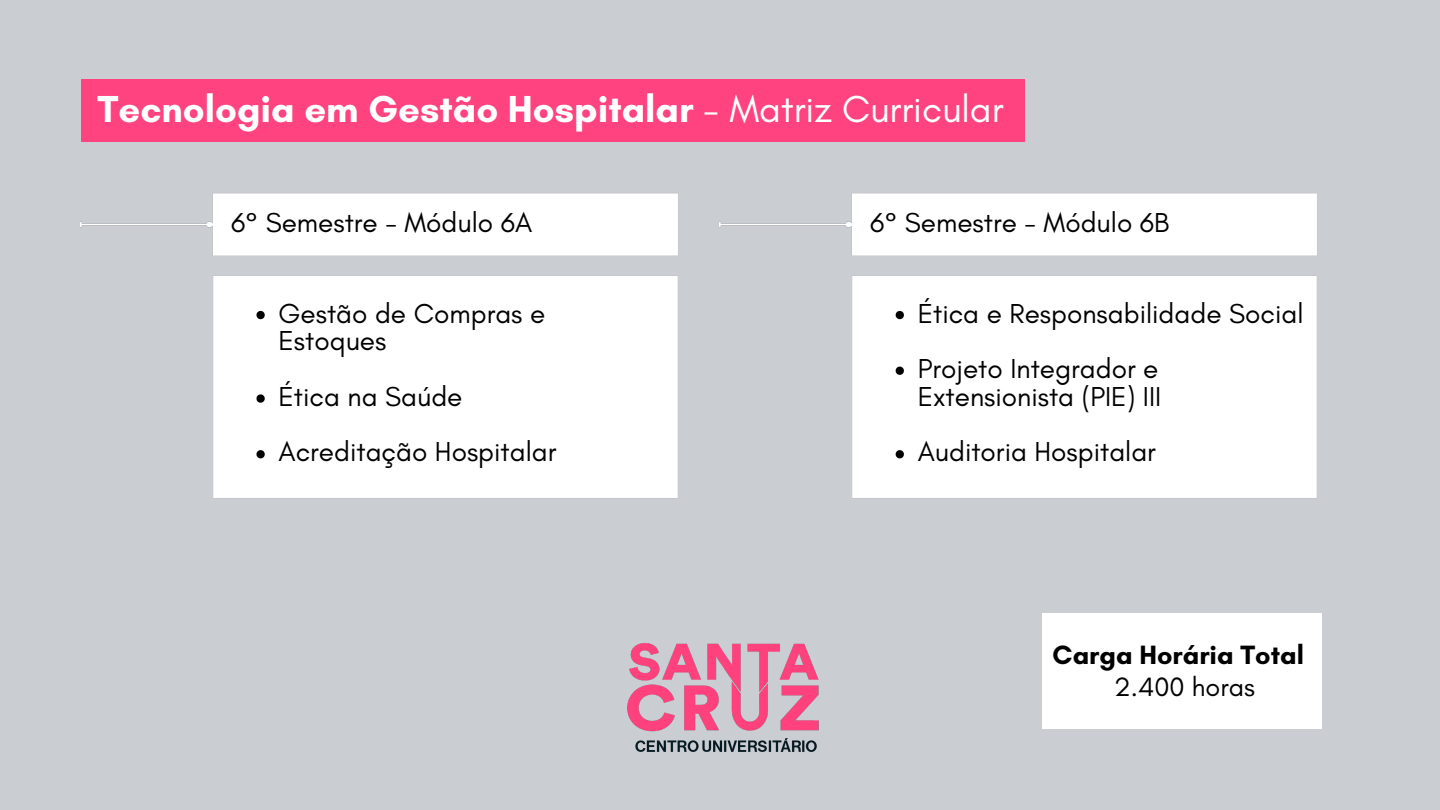
<style>
.page{position:relative;width:1440px;height:810px;background:#caced2}
.page>*{position:absolute;margin:0;border:0;box-sizing:border-box;transform-origin:0 0}
.t1{font:700 38.3px "Glacial Indifference";color:#fff}
.t2{font:27.9px/27.8px "Glacial Indifference";color:#000}
.t3{font:700 27px "Glacial Indifference";color:#000}
.t4{font:27px "Glacial Indifference";color:#000}
.s1{font-weight:400}
</style>
<div class="page">
<img style="left:80px;top:193px;width:598px;height:63px">
<div style="left:213px;top:276px;width:465px;height:222px;background:#fff"></div>
<img style="left:627px;top:643px;width:192px;height:109px">
<div style="left:81px;top:80px;width:943px;height:62px;background:#ff4380"></div>
<img style="left:719px;top:193px;width:598px;height:63px">
<div style="left:852px;top:276px;width:465px;height:222px;background:#fff"></div>
<div style="left:1042px;top:613px;width:279px;height:116px;background:#fff"></div>
<p class="t1" style="left:98px;top:86px;width:908px">Tecnologia em Gestão Hospitalar <span class="s1">- Matriz Curricular</span></p>
<p class="t2" style="left:231px;top:209px;width:303px">6° Semestre - Módulo 6A</p>
<p class="t2" style="left:279px;top:299px;width:268px">Gestão de Compras e<br>Estoques</p>
<p class="t2" style="left:279px;top:382px;width:186px">Ética na Saúde</p>
<p class="t2" style="left:279px;top:438px;width:279px">Acreditação Hospitalar</p>
<p class="t2" style="left:870px;top:209px;width:301px">6° Semestre - Módulo 6B</p>
<p class="t2" style="left:918px;top:299px;width:387px">Ética e Responsabilidade Social</p>
<p class="t2" style="left:918px;top:355px;width:245px">Projeto Integrador e<br>Extensionista (PIE) III</p>
<p class="t2" style="left:918px;top:438px;width:240px">Auditoria Hospitalar</p>
<h2 class="t3" style="left:1053px;top:639px;width:253px">Carga Horária Total</h2>
<p class="t4" style="left:1114px;top:671px;width:142px">2.400 horas</p>
</div>
